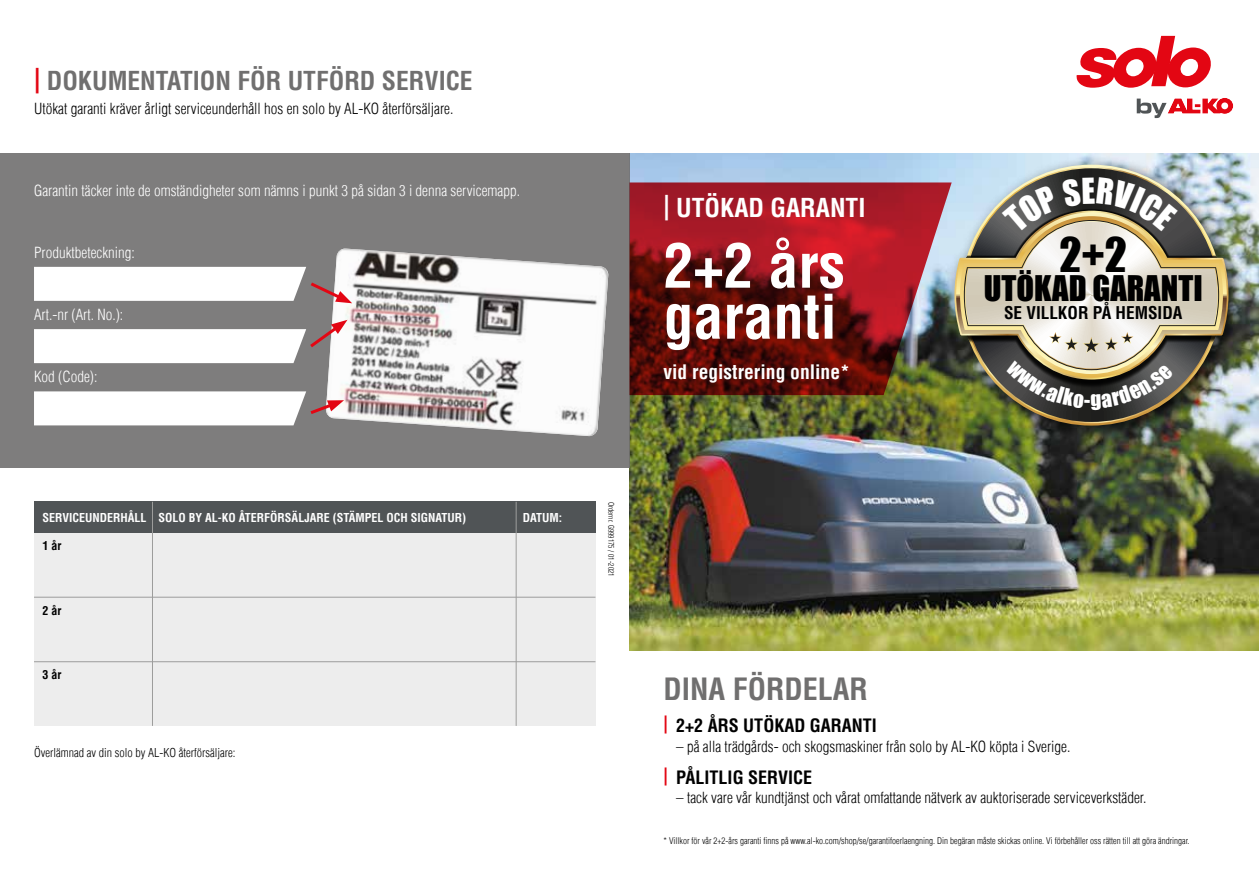
<style>
.page{position:relative;width:1259px;height:893px;background:#fff}
.page>*{position:absolute;margin:0;border:0;box-sizing:border-box;transform-origin:0 0}
.t1{font:700 condensed 60px/51px "Helvetica Com";color:#fff}
.t2{font:43.95px "Impact";color:#000}
.t3{font:32.4px "Impact";color:#000}
.t4{font:700 condensed 30px "Helvetica Com";color:#706f6f}
.t5{font:700 condensed 25.5px "Helvetica Com";color:#706f6f}
.t6{font:700 condensed 25.5px "Helvetica Com";color:#fff}
.t7{font:700 condensed 19.5px "Helvetica Com";color:#fff}
.t8{font:700 condensed 18px "Helvetica Com";color:#000}
.t9{font:700 condensed 17.25px "Helvetica Com";color:#000}
.t10{font:300 condensed 15px "Helvetica Com";color:#000}
.t11{font:300 condensed 15px "Helvetica Com";color:#fff}
.t12{font:700 condensed 12px "Helvetica Com";color:#fff}
.t13{font:300 condensed 12px "Helvetica Com";color:#000}
.t14{font:700 condensed 12px "Helvetica Com";color:#000}
.t15{font:300 condensed 9px "Helvetica Com";color:#000}
.t16{font:300 condensed 7.5px "Helvetica Com";color:#000}
.s1{color:#e30613}
</style>
<div class="page">
<img style="left:629px;top:153px;width:630px;height:498px">
<div style="left:0;top:153px;width:629px;height:315px;background:#7e7d7d"></div>
<svg style="left:1136px;top:98px;width:97px;height:20px"></svg>
<svg style="left:1076px;top:36px;width:135px;height:52px"></svg>
<img style="left:327px;top:249px;width:281px;height:187px">
<svg style="left:34px;top:267px;width:318px;height:36px;background:#eae7e7"></svg>
<svg style="left:34px;top:320px;width:313px;height:43px"></svg>
<svg style="left:34px;top:391px;width:310px;height:34px;background:#f1eded"></svg>
<div style="left:34px;top:502px;width:561px;height:224px;background:#ededed"></div>
<div style="left:34px;top:502px;width:561px;height:31px;background:#505456"></div>
<hr style="left:34px;top:597px;width:561px;height:1px;background:#9d9d9c">
<hr style="left:34px;top:661px;width:561px;height:1px;background:#9d9d9c">
<hr style="left:152px;top:502px;width:1px;height:224px;background:#9d9d9c">
<hr style="left:516px;top:502px;width:1px;height:224px;background:#9d9d9c">
<svg style="left:629px;top:182px;width:316px;height:213px;background:#801d1f"></svg>
<div style="left:945px;top:155px;width:303px;height:290px;background:#000;opacity:.75"></div>
<img style="left:964px;top:168px;width:254px;height:254px">
<img style="left:956px;top:178px;width:270px;height:232px">
<h3 class="t5" style="left:34px;top:64px;width:440px"><span class="s1">|</span> DOKUMENTATION FÖR UTFÖRD SERVICE</h3>
<p class="t10" style="left:34px;top:99px;width:421px">Utökat garanti kräver årligt serviceunderhåll hos en solo by AL-KO återförsäljare.</p>
<p class="t11" style="left:34px;top:181px;width:487px">Garantin täcker inte de omständigheter som nämns i punkt 3 på sidan 3 i denna servicemapp.</p>
<p class="t11" style="left:34px;top:243px;width:102px">Produktbeteckning:</p>
<p class="t11" style="left:34px;top:305px;width:91px">Art.-nr (Art. No.):</p>
<p class="t11" style="left:34px;top:367px;width:65px">Kod (Code):</p>
<p class="t12" style="left:43px;top:509px;width:425px">SERVICEUNDERHÅLL SOLO BY AL-KO ÅTERFÖRSÄLJARE (STÄMPEL OCH SIGNATUR)</p>
<p class="t12" style="left:523px;top:509px;width:41px">DATUM:</p>
<p class="t16" style="left:616px;top:502px;width:76px;rotate:90deg">Ordernr. G999175 / 01-2021</p>
<p class="t14" style="left:43px;top:538px;width:20px">1 år</p>
<p class="t14" style="left:43px;top:602px;width:20px">2 år</p>
<p class="t14" style="left:43px;top:667px;width:20px">3 år</p>
<p class="t13" style="left:34px;top:745px;width:203px">Överlämnad av din solo by AL-KO återförsäljare:</p>
<h3 class="t6" style="left:663px;top:191px;width:203px">| UTÖKAD GARANTI</h3>
<h1 class="t1" style="left:663px;top:239px;width:183px">2+2 års garanti</h1>
<h3 class="t7" style="left:663px;top:359px;width:188px">vid registrering online*</h3>
<h2 class="t2" style="left:1059px;top:221px;width:69px">2+2</h2>
<h3 class="t3" style="left:983px;top:263px;width:220px">UTÖKAD GARANTI</h3>
<p class="t9" style="left:1004px;top:302px;width:180px">SE VILLKOR PÅ HEMSIDA</p>
<h3 class="t4" style="left:663px;top:669px;width:206px">DINA FÖRDELAR</h3>
<p class="t8" style="left:663px;top:714px;width:215px"><sup>|</sup> 2+2 ÅRS UTÖKAD GARANTI</p>
<p class="t10" style="left:676px;top:737px;width:396px">– på alla trädgårds- och skogsmaskiner från solo by AL-KO köpta i Sverige.</p>
<p class="t8" style="left:663px;top:765px;width:150px"><sup>|</sup> PÅLITLIG SERVICE</p>
<p class="t10" style="left:676px;top:788px;width:471px">– tack vare vår kundtjänst och vårat omfattande nätverk av auktoriserade serviceverkstäder.</p>
<p class="t15" style="left:663px;top:835px;width:527px">* Villkor för vår 2+2-års garanti finns på www.al-ko.com/shop/se/garantifoerlaengning. Din begäran måste skickas online. Vi förbehåller oss rätten till att göra ändringar.</p>
</div>
